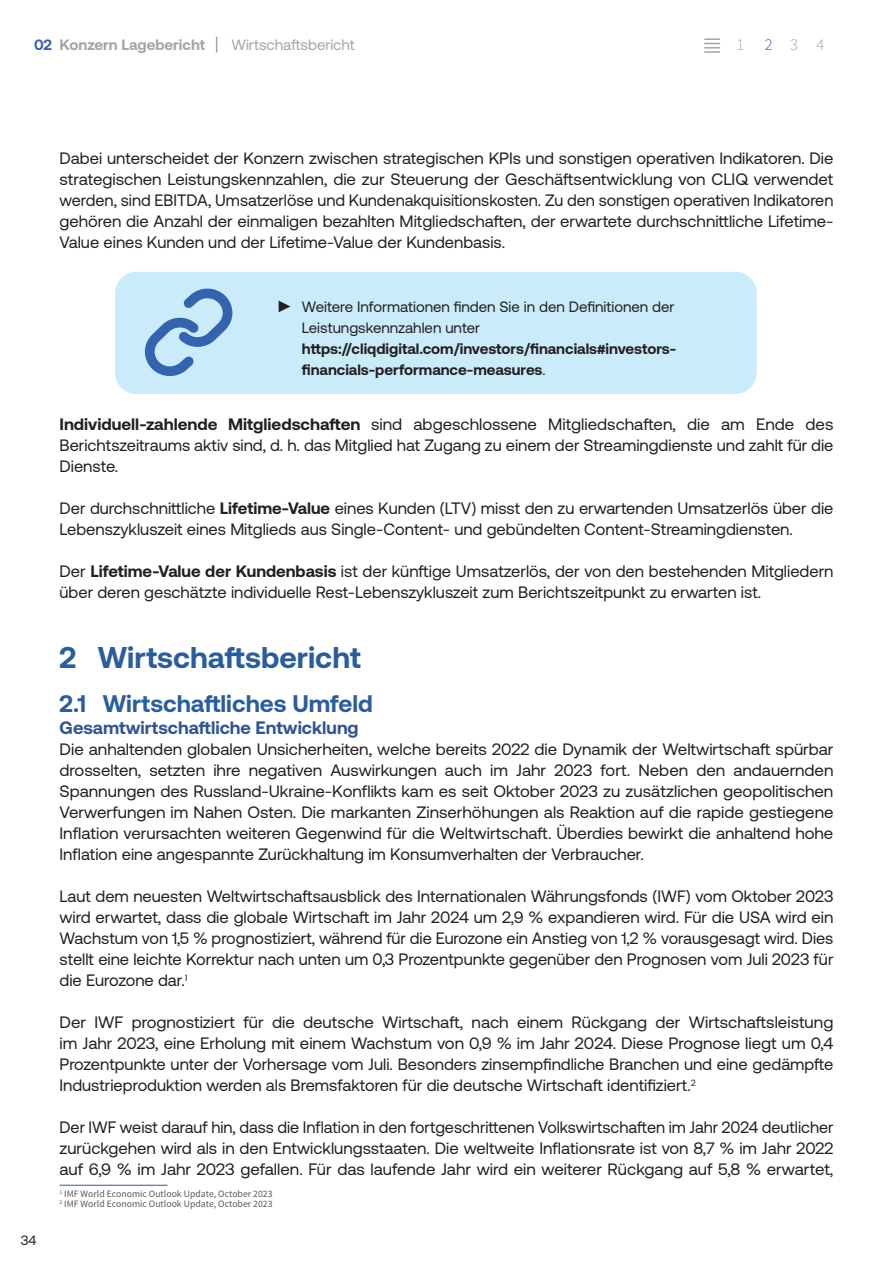
<style>
.page{position:relative;width:893px;height:1263px;background:#fff}
.page>*{position:absolute;margin:0;border:0;box-sizing:border-box;transform-origin:0 0}
.t1{font:700 30px "Aeonik";color:#2a5d9d}
.t2{font:700 24px "Aeonik";color:#2a5d9d}
.GMR_Headline_3{font:700 18px "Aeonik";color:#2f5496}
.Fließtext_neu{font:16.5px/21px "Aeonik";color:#231f20;text-align:justify}
.t3{font:300 16.5px "Source Sans Pro";color:#a9a2a3}
.Fließtext_neu-2{font:700 15px/21px "Aeonik";color:#231f20}
.t4{font:700 15px "Aeonik";color:#a9a2a3}
.t5{font:15px "Aeonik";color:#a9a2a3}
.t6{font:13.5px "Aeonik";color:#231f20}
.Fußnote{font:9.75px "Source Sans Pro";color:#57585a}
.s1{color:#3463af}
.s2{font-family:"Times New Roman";font-weight:400;font-size:16.5px}
.s3{font-weight:400}
.s4{font-weight:700}
</style>
<div class="page">
<div style="left:115px;top:272px;width:642px;height:122px;background:#caebfa;border-radius:21px"></div>
<svg style="left:145px;top:288px;width:87px;height:88px"></svg>
<hr style="left:60px;top:1185px;width:108px;height:1px;background:#2a5d9d">
<svg style="left:216px;top:37px;width:1px;height:16px"></svg>
<svg style="left:704px;top:38px;width:16px;height:15px"></svg>
<p class="t4" style="left:34px;top:36px;width:173px"><span class="s1">02</span> Konzern Lagebericht</p>
<p class="t3" style="left:736px;top:35px;width:89px">1 <span class="s1">2</span>34</p>
<p class="t5" style="left:232px;top:36px;width:125px">Wirtschaftsbericht</p>
<p class="Fließtext_neu" style="left:60px;top:148px;width:775px">Dabei unterscheidet der Konzern zwischen strategischen KPIs und sonstigen operativen Indikatoren. Die strategischen Leistungskennzahlen, die zur Steuerung der Geschäftsentwicklung von CLIQ verwendet werden, sind EBITDA, Umsatzerlöse und Kundenakquisitionskosten. Zu den sonstigen operativen Indikatoren gehören die Anzahl der einmaligen bezahlten Mitgliedschaften, der erwartete durchschnittliche Lifetime-Value eines Kunden und der Lifetime-Value der Kundenbasis.</p>
<p class="Fließtext_neu-2" style="left:302px;top:296px;width:376px;text-indent:-26px"><span class="s2">►</span> <span class="s3">Weitere Informationen finden Sie in den Definitionen der Leistungskennzahlen unter </span>https://cliqdigital.com/investors/financials#investors&shy;financials-performance-measures<span class="s3">.</span></p>
<p class="Fließtext_neu" style="left:60px;top:414px;width:775px"><span class="s4">Individuell-zahlende Mitgliedschaften</span> sind abgeschlossene Mitgliedschaften, die am Ende des Berichtszeitraums aktiv sind, d. h. das Mitglied hat Zugang zu einem der Streamingdienste und zahlt für die Dienste.</p>
<p class="Fließtext_neu" style="left:60px;top:498px;width:775px">Der durchschnittliche <span class="s4">Lifetime-Value</span> eines Kunden (LTV) misst den zu erwartenden Umsatzerlös über die<br>Lebenszykluszeit eines Mitglieds aus Single-Content- und gebündelten Content-Streamingdiensten.</p>
<p class="Fließtext_neu" style="left:60px;top:561px;width:775px">Der <span class="s4">Lifetime-Value der Kundenbasis</span> ist der künftige Umsatzerlös, der von den bestehenden Mitgliedern über deren geschätzte individuelle Rest-Lebenszykluszeit zum Berichtszeitpunkt zu erwarten ist.</p>
<p class="t6" style="left:21px;top:1232px;width:17px">34</p>
<p class="t1" style="left:60px;top:640px;width:303px">2 Wirtschaftsbericht</p>
<p class="t2" style="left:60px;top:690px;width:315px">2.1 Wirtschaftliches Umfeld</p>
<p class="GMR_Headline_3" style="left:60px;top:717px;width:301px">Gesamtwirtschaftliche Entwicklung</p>
<p class="Fließtext_neu" style="left:60px;top:738px;width:775px">Die anhaltenden globalen Unsicherheiten, welche bereits 2022 die Dynamik der Weltwirtschaft spürbar drosselten, setzten ihre negativen Auswirkungen auch im Jahr 2023 fort. Neben den andauernden Spannungen des Russland-Ukraine-Konflikts kam es seit Oktober 2023 zu zusätzlichen geopolitischen Verwerfungen im Nahen Osten. Die markanten Zinserhöhungen als Reaktion auf die rapide gestiegene Inflation verursachten weiteren Gegenwind für die Weltwirtschaft. Überdies bewirkt die anhaltend hohe Inflation eine angespannte Zurückhaltung im Konsumverhalten der Verbraucher.</p>
<p class="Fließtext_neu" style="left:60px;top:886px;width:775px">Laut dem neuesten Weltwirtschaftsausblick des Internationalen Währungsfonds (IWF) vom Oktober 2023 wird erwartet, dass die globale Wirtschaft im Jahr 2024 um 2,9 % expandieren wird. Für die USA wird ein Wachstum von 1,5 % prognostiziert, während für die Eurozone ein Anstieg von 1,2 % vorausgesagt wird. Dies stellt eine leichte Korrektur nach unten um 0,3 Prozentpunkte gegenüber den Prognosen vom Juli 2023 für die Eurozone dar.<sup>1</sup></p>
<p class="Fließtext_neu" style="left:60px;top:1012px;width:775px">Der IWF prognostiziert für die deutsche Wirtschaft, nach einem Rückgang der Wirtschaftsleistung im Jahr 2023, eine Erholung mit einem Wachstum von 0,9 % im Jahr 2024. Diese Prognose liegt um 0,4<br>Prozentpunkte unter der Vorhersage vom Juli. Besonders zinsempfindliche Branchen und eine gedämpfte Industrieproduktion werden als Bremsfaktoren für die deutsche Wirtschaft identifiziert.<sup>2</sup></p>
<p class="Fließtext_neu" style="left:60px;top:1117px;width:775px">Der IWF weist darauf hin, dass die Inflation in den fortgeschrittenen Volkswirtschaften im Jahr 2024 deutlicher zurückgehen wird als in den Entwicklungsstaaten. Die weltweite Inflationsrate ist von 8,7 % im Jahr 2022 auf 6,9 % im Jahr 2023 gefallen. Für das laufende Jahr wird ein weiterer Rückgang auf 5,8 % erwartet,</p>
<p class="Fußnote" style="left:60px;top:1188px;width:215px"><sup>1</sup> IMF World Economic Outlook Update, October 2023</p>
<p class="Fußnote" style="left:60px;top:1197px;width:215px"><sup>2</sup> IMF World Economic Outlook Update, October 2023</p>
</div>
